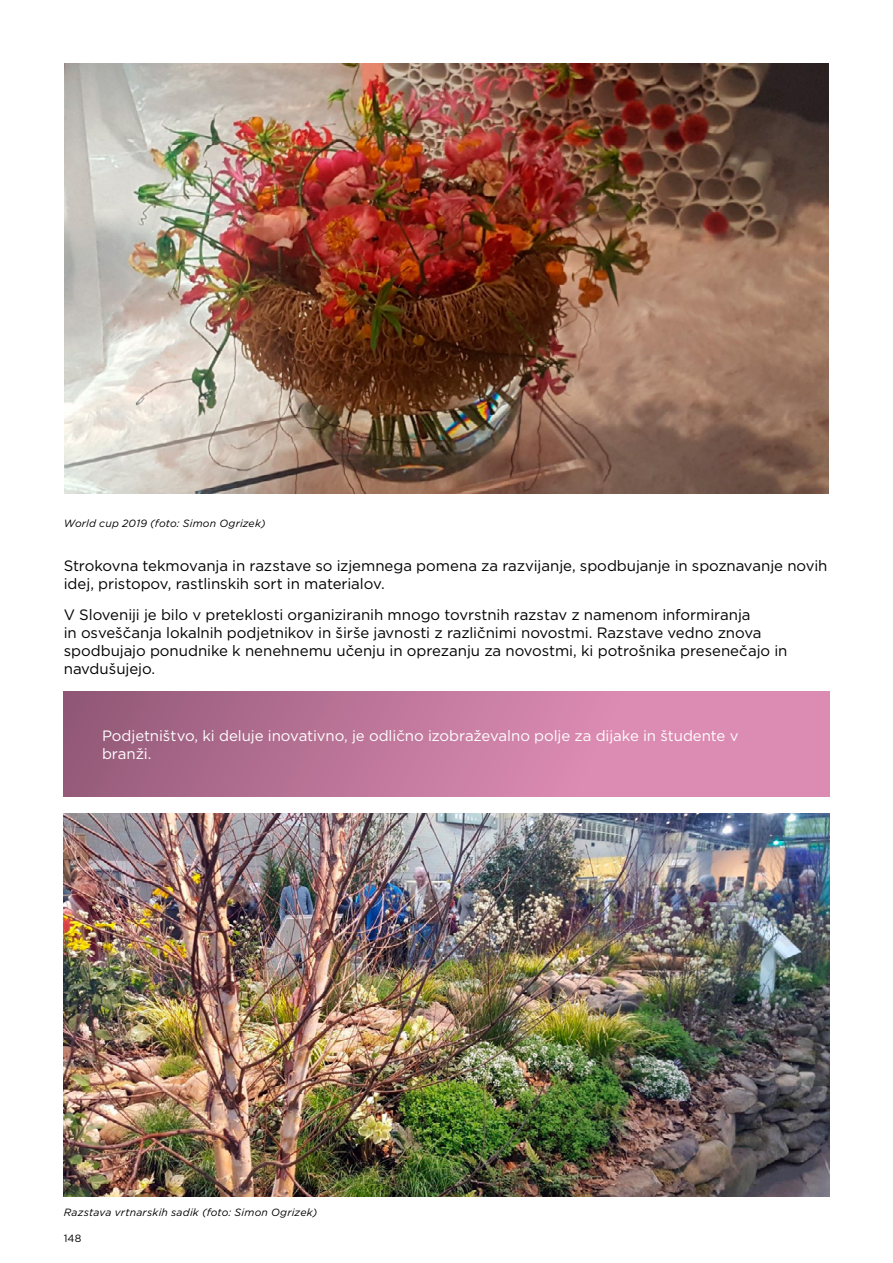
<style>
.page{position:relative;width:893px;height:1263px;background:#fff}
.page>*{position:absolute;margin:0;border:0;box-sizing:border-box;transform-origin:0 0}
.t1{font:15px/18px "Gotham OT";letter-spacing:-.005em;color:#000}
.t2{font:15px/17.5px "Gotham OT";letter-spacing:-.005em;color:#fff}
.t3{font:italic 10.5px "Gotham OT";letter-spacing:.02em;color:#000}
.t4{font:10.5px "Gotham OT";color:#000}
</style>
<div class="page">
<img style="left:65px;top:64px;width:763px;height:429px">
<div style="left:64px;top:692px;width:765px;height:105px;background:linear-gradient(to right,#9b5e7e,#eb96be)"></div>
<img style="left:64px;top:814px;width:765px;height:382px">
<p class="t3" style="left:64px;top:517px;width:203px">World cup 2019 (foto: Simon Ogrizek)</p>
<p class="t1" style="left:64px;top:556px;width:765px">Strokovna tekmovanja in razstave so izjemnega pomena za razvijanje, spodbujanje in spoznavanje novih idej, pristopov, rastlinskih sort in materialov.</p>
<p class="t1" style="left:64px;top:605px;width:725px">V Sloveniji je bilo v preteklosti organiziranih mnogo tovrstnih razstav z namenom informiranja<br>in osveščanja lokalnih podjetnikov in širše javnosti z različnimi novostmi. Razstave vedno znova spodbujajo ponudnike k nenehnemu učenju in oprezanju za novostmi, ki potrošnika presenečajo in navdušujejo.</p>
<p class="t2" style="left:102px;top:727px;width:638px">Podjetništvo, ki deluje inovativno, je odlično izobraževalno polje za dijake in študente v branži.</p>
<p class="t3" style="left:64px;top:1206px;width:255px">Razstava vrtnarskih sadik (foto: Simon Ogrizek)</p>
<p class="t4" style="left:64px;top:1232px;width:19px">148</p>
</div>
